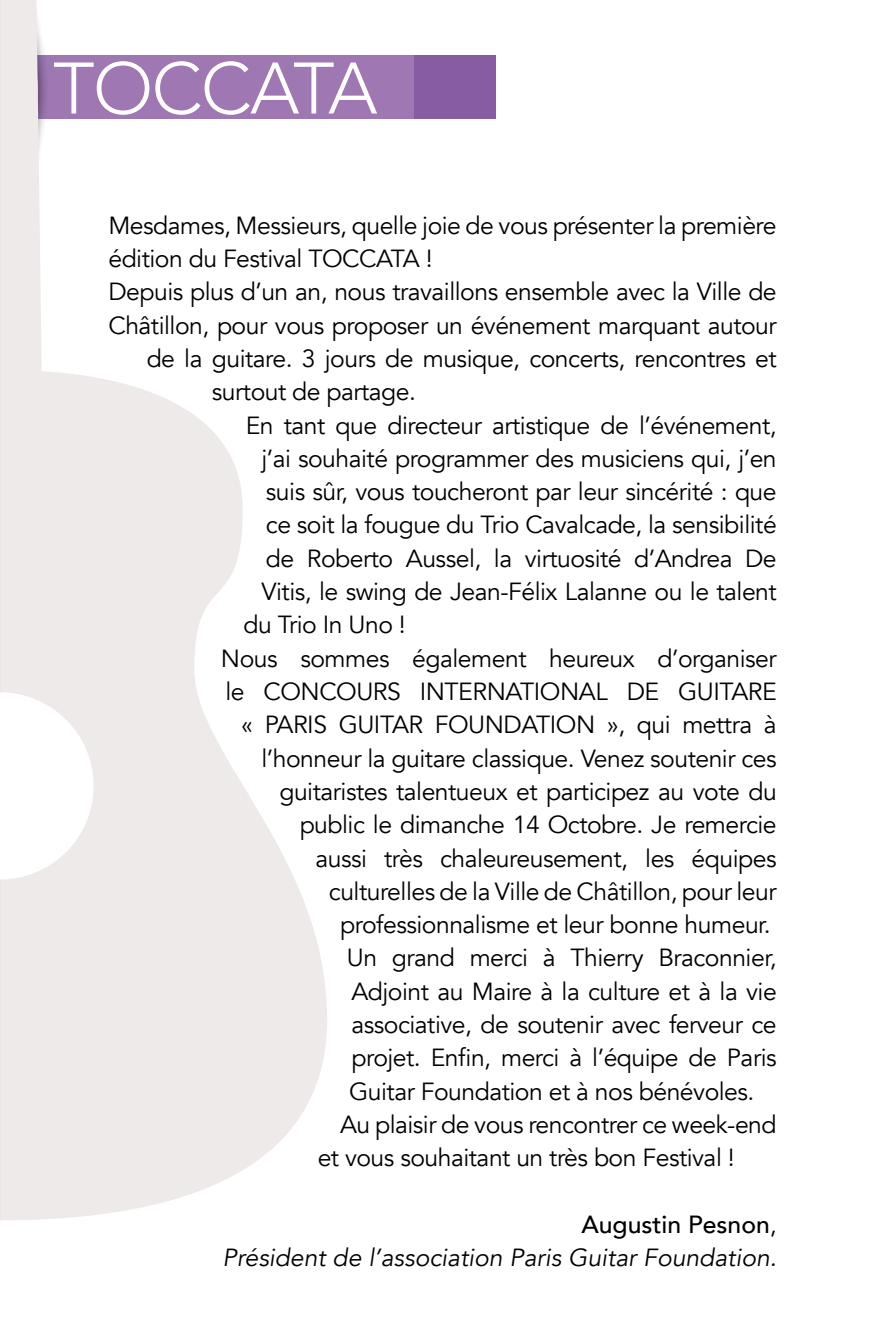
<style>
.page{position:relative;width:893px;height:1340px;background:#fff}
.page>*{position:absolute;margin:0;border:0;box-sizing:border-box;transform-origin:0 0}
.t1{font:300 72px "Avenir";letter-spacing:-.02em;color:#fff}
.t2{font:24.75px "Avenir";letter-spacing:-.02em;color:#000}
.t3{font:italic 24.75px/33.3px "Avenir";color:#000;text-align:right}
.s1{font-weight:500;font-style:normal}
.s2{font-style:normal}
</style>
<div class="page">
<div style="left:0;top:55px;width:415px;height:64px;background:#9e77b3"></div>
<div style="left:415px;top:55px;width:81px;height:64px;background:#885ca2"></div>
<svg style="left:63px;top:373px;width:264px;height:845px;fill:#eeeae9"></svg>
<svg style="left:0;top:0;width:63px;height:1220px;background:#ede9e9"></svg>
<svg style="left:0;top:692px;width:94px;height:187px"></svg>
<h1 class="t1" style="left:53px;top:46px;width:326px">TOCCATA</h1>
<p class="t2" style="left:108px;top:210px;width:670px">Mesdames, Messieurs, quelle joie de vous présenter la première</p>
<p class="t2" style="left:108px;top:244px;width:326px">édition du Festival TOCCATA !</p>
<p class="t2" style="left:108px;top:277px;width:670px">Depuis plus d’un an, nous travaillons ensemble avec la Ville de</p>
<p class="t2" style="left:108px;top:310px;width:670px">Châtillon, pour vous proposer un événement marquant autour</p>
<p class="t2" style="left:147px;top:344px;width:632px">de la guitare. 3 jours de musique, concerts, rencontres et</p>
<p class="t2" style="left:212px;top:377px;width:206px">surtout de partage.</p>
<p class="t2" style="left:246px;top:410px;width:532px">En tant que directeur artistique de l’événement,</p>
<p class="t2" style="left:261px;top:443px;width:517px">j’ai souhaité programmer des musiciens qui, j’en</p>
<p class="t2" style="left:266px;top:477px;width:512px">suis sûr, vous toucheront par leur sincérité : que</p>
<p class="t2" style="left:266px;top:510px;width:512px">ce soit la fougue du Trio Cavalcade, la sensibilité</p>
<p class="t2" style="left:266px;top:543px;width:512px">de Roberto Aussel, la virtuosité d’Andrea De</p>
<p class="t2" style="left:261px;top:577px;width:517px">Vitis, le swing de Jean-Félix Lalanne ou le talent</p>
<p class="t2" style="left:243px;top:610px;width:164px">du Trio In Uno !</p>
<p class="t2" style="left:221px;top:643px;width:557px">Nous sommes également heureux d’organiser</p>
<p class="t2" style="left:225px;top:676px;width:553px">le CONCOURS INTERNATIONAL DE GUITARE</p>
<p class="t2" style="left:241px;top:710px;width:537px">« PARIS GUITAR FOUNDATION », qui mettra à</p>
<p class="t2" style="left:261px;top:743px;width:517px">l’honneur la guitare classique. Venez soutenir ces</p>
<p class="t2" style="left:279px;top:776px;width:499px">guitaristes talentueux et participez au vote du</p>
<p class="t2" style="left:300px;top:810px;width:479px">public le dimanche 14 Octobre. Je remercie</p>
<p class="t2" style="left:315px;top:843px;width:463px">aussi très chaleureusement, les équipes</p>
<p class="t2" style="left:329px;top:876px;width:449px">culturelles de la Ville de Châtillon, pour leur</p>
<p class="t2" style="left:340px;top:909px;width:432px">professionnalisme et leur bonne humeur.</p>
<p class="t2" style="left:347px;top:943px;width:431px">Un grand merci à Thierry Braconnier,</p>
<p class="t2" style="left:351px;top:976px;width:427px">Adjoint au Maire à la culture et à la vie</p>
<p class="t2" style="left:351px;top:1009px;width:427px">associative, de soutenir avec ferveur ce</p>
<p class="t2" style="left:351px;top:1043px;width:427px">projet. Enfin, merci à l’équipe de Paris</p>
<p class="t2" style="left:349px;top:1076px;width:407px">Guitar Foundation et à nos bénévoles.</p>
<p class="t2" style="left:340px;top:1109px;width:438px">Au plaisir de vous rencontrer ce week-end</p>
<p class="t2" style="left:318px;top:1142px;width:419px">et vous souhaitant un très bon Festival !</p>
<p class="t3" style="left:223px;top:1208px;width:556px"><span class="s1">Augustin Pesnon</span><span class="s2">,<br></span>Président de l’association Paris Guitar Foundation.</p>
</div>
